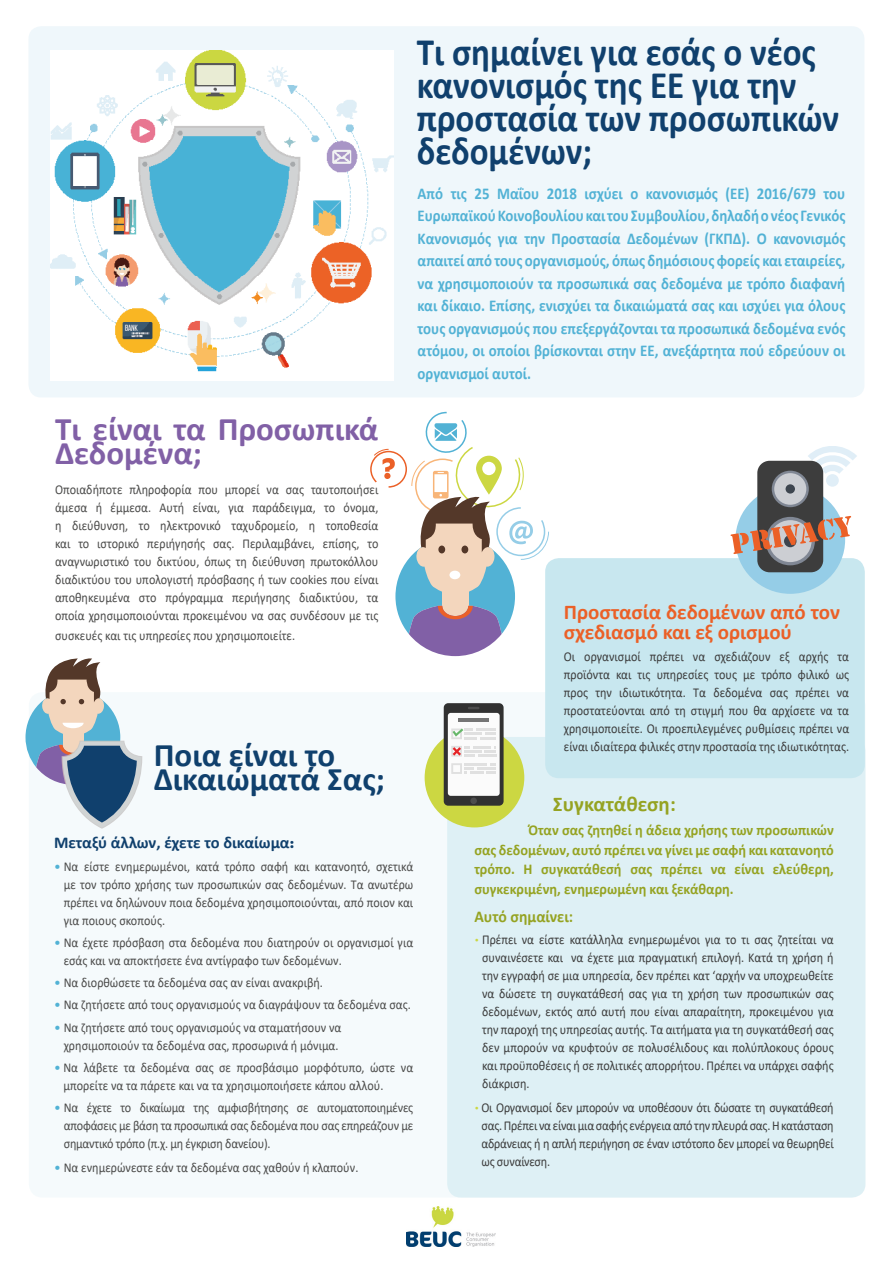
<style>
.page{position:relative;width:893px;height:1263px;background:#fff}
.page>*{position:absolute;margin:0;border:0;box-sizing:border-box;transform-origin:0 0}
.t1{font:700 39px/33px "Calibri";color:#10406d;scale:.9 1}
.t2{font:700 33px/24px "Calibri";color:#8160a6}
.t3{font:700 33px/24px "Calibri";color:#10406d}
.t4{font:700 21px/19.5px "Calibri";color:#eb6027}
.t5{font:700 21px "Calibri";color:#95a322}
.t6{font:700 16.5px/22.5px "Calibri";color:#52b2d5;text-align:justify;scale:.9 1}
.t7{font:700 16.5px "Calibri";color:#10406d}
.t8{font:700 16.5px "Calibri";color:#95a322;scale:.95 1}
.t9{font:700 15px/19.5px "Calibri";color:#95a322;text-align:justify;scale:.95 1}
.t10{font:13.5px/18px "Calibri";color:#4a4a49;text-align:justify;scale:.9 1}
.t11{font:13.5px/18px "Calibri";letter-spacing:-.005em;color:#3c3c3c;text-align:justify;scale:.9 1}
.s1{font-family:"Karbon"}
.s2{color:#52b2d5}
.s3{font-family:"Karbon";font-size:15px;color:#ccd742}
</style>
<div class="page">
<div style="left:28px;top:26px;width:836px;height:371px;background:#eff7fb;border-radius:13px"></div>
<img style="left:51px;top:50px;width:342px;height:331px">
<div style="left:29px;top:692px;width:836px;height:505px;background:#f5fafc;border-radius:14px"></div>
<svg style="left:26px;top:658px;width:116px;height:171px"></svg>
<div style="left:447px;top:737px;width:418px;height:460px;background:#def0f5;border-radius:14px"></div>
<div style="left:425px;top:728px;width:99px;height:99px;background:#ccd742;border-radius:50%"></div>
<div style="left:444px;top:703px;width:60px;height:103px;background:#313131;border-radius:4px"></div>
<div style="left:448px;top:713px;width:52px;height:83px;background:#fbfbfb;border-radius:3px"></div>
<svg style="left:468px;top:707px;width:11px;height:2px"></svg>
<div style="left:470px;top:797px;width:7px;height:7px;background:#4d4d4d;border-radius:50%"></div>
<svg style="left:451px;top:763px;width:45px;height:11px"></svg>
<svg style="left:451px;top:728px;width:45px;height:11px"></svg>
<hr style="left:458px;top:718px;width:31px;height:4px;background:#757575">
<svg style="left:451px;top:746px;width:45px;height:10px"></svg>
<div style="left:545px;top:558px;width:320px;height:220px;background:#c8e7ef;border-radius:14px"></div>
<svg style="left:808px;top:446px;width:49px;height:41px"></svg>
<div style="left:735px;top:486px;width:110px;height:108px;background:#95cde7;border-radius:50%"></div>
<div style="left:757px;top:461px;width:66px;height:111px;background:#3d3d3d;border-radius:12px"></div>
<div style="left:766px;top:517px;width:49px;height:48px;background:#808794;border-radius:50%"></div>
<div style="left:769px;top:520px;width:42px;height:42px;background:#ccced3;border-radius:50%"></div>
<svg style="left:772px;top:471px;width:37px;height:36px"></svg>
<div style="left:774px;top:473px;width:32px;height:32px;background:#ccced3;border-radius:50%"></div>
<div style="left:785px;top:484px;width:10px;height:10px;background:#3d454f;border-radius:50%"></div>
<svg style="left:730px;top:516px;width:121px;height:38px"></svg>
<svg style="left:370px;top:411px;width:179px;height:245px"></svg>
<div style="left:438px;top:545px;width:7px;height:8px;background:#543829;border-radius:50%"></div>
<div style="left:461px;top:545px;width:7px;height:8px;background:#543829;border-radius:50%"></div>
<div style="left:449px;top:571px;width:11px;height:8px;background:#fff;border-radius:50%"></div>
<img style="left:406px;top:1206px;width:89px;height:41px">
<h1 class="t1" style="left:417px;top:35px;width:471px">Τι σημαίνει για εσάς ο νέος κανονισμός της ΕΕ για την προστασία των προσωπικών δεδομένων;</h1>
<p class="t6" style="left:418px;top:182px;width:477px">Από τις 25 Μαΐου 2018 ισχύει ο κανονισμός (ΕΕ) 2016/679 του Ευρωπαϊκού Κοινοβουλίου και του Συμβουλίου, δηλαδή ο νέος Γενικός Κανονισμός για την Προστασία Δεδομένων (ΓΚΠΔ). Ο κανονισμός απαιτεί από τους οργανισμούς, όπως δημόσιους φορείς και εταιρείες, να χρησιμοποιούν τα προσωπικά σας δεδομένα με τρόπο διαφανή και δίκαιο. Επίσης, ενισχύει τα δικαιώματά σας και ισχύει για όλους τους οργανισμούς που επεξεργάζονται τα προσωπικά δεδομένα ενός ατόμου, οι οποίοι βρίσκονται στην ΕΕ, ανεξάρτητα πού εδρεύουν οι οργανισμοί αυτοί.</p>
<h2 class="t2" style="left:55px;top:417px;width:325px">Τι είναι τα Προσωπικά<br>Δεδομένα;</h2>
<p class="t10" style="left:55px;top:481px;width:361px">Οποιαδήποτε πληροφορία που μπορεί να σας ταυτοποιήσει άμεσα ή έμμεσα. Αυτή είναι, για παράδειγμα, το όνομα, η διεύθυνση, το ηλεκτρονικό ταχυδρομείο, η τοποθεσία και το ιστορικό περιήγησής σας. Περιλαμβάνει, επίσης, το αναγνωριστικό του δικτύου, όπως τη διεύθυνση πρωτοκόλλου διαδικτύου του υπολογιστή πρόσβασης ή των cookies που είναι αποθηκευμένα στο πρόγραμμα περιήγησης διαδικτύου, τα οποία χρησιμοποιούνται προκειμένου να σας συνδέσουν με τις</p>
<p class="t10" style="left:55px;top:626px;width:268px">συσκευές και τις υπηρεσίες που χρησιμοποιείτε.</p>
<h2 class="t3" style="left:154px;top:742px;width:233px">Ποια είναι το<br>Δικαιώματά Σας;</h2>
<p class="t7" style="left:54px;top:831px;width:242px">Μεταξύ άλλων, έχετε το δικαίωμα<span class="s1">:</span></p>
<p class="t10" style="left:64px;top:857px;width:390px;text-indent:-10px"><span class="s2">•</span> Να είστε ενημερωμένοι, κατά τρόπο σαφή και κατανοητό, σχετικά με τον τρόπο χρήσης των προσωπικών σας δεδομένων. Τα ανωτέρω πρέπει να δηλώνουν ποια δεδομένα χρησιμοποιούνται, από ποιον και για ποιους σκοπούς.</p>
<p class="t10" style="left:64px;top:933px;width:390px;text-indent:-10px"><span class="s2">•</span> Να έχετε πρόσβαση στα δεδομένα που διατηρούν οι οργανισμοί για εσάς και να αποκτήσετε ένα αντίγραφο των δεδομένων.</p>
<p class="t10" style="left:54px;top:973px;width:300px"><span class="s2">•</span> Να διορθώσετε τα δεδομένα σας αν είναι ανακριβή.</p>
<p class="t10" style="left:54px;top:995px;width:398px"><span class="s2">•</span> Να ζητήσετε από τους οργανισμούς να διαγράψουν τα δεδομένα σας.</p>
<p class="t10" style="left:54px;top:1018px;width:321px;text-align:center"><span class="s2">•</span> Να ζητήσετε από τους οργανισμούς να σταματήσουν να χρησιμοποιούν τα δεδομένα σας, προσωρινά ή μόνιμα.</p>
<p class="t10" style="left:63px;top:1058px;width:390px;text-indent:-9px"><span class="s2">•</span> Να λάβετε τα δεδομένα σας σε προσβάσιμο μορφότυπο, ώστε να μπορείτε να τα πάρετε και να τα χρησιμοποιήσετε κάπου αλλού.</p>
<p class="t10" style="left:64px;top:1098px;width:390px;text-indent:-10px"><span class="s2">•</span> Να έχετε το δικαίωμα της αμφισβήτησης σε αυτοματοποιημένες αποφάσεις με βάση τα προσωπικά σας δεδομένα που σας επηρεάζουν με σημαντικό τρόπο (π.χ. μη έγκριση δανείου).</p>
<p class="t10" style="left:54px;top:1158px;width:340px"><span class="s2">•</span> Να ενημερώνεστε εάν τα δεδομένα σας χαθούν ή κλαπούν.</p>
<h3 class="t4" style="left:564px;top:602px;width:278px">Προστασία δεδομένων από τον σχεδιασμό και εξ ορισμού</h3>
<p class="t11" style="left:564px;top:647px;width:319px">Οι οργανισμοί πρέπει να σχεδιάζουν εξ αρχής τα προϊόντα και τις υπηρεσίες τους με τρόπο φιλικό ως προς την ιδιωτικότητα. Τα δεδομένα σας πρέπει να προστατεύονται από τη στιγμή που θα αρχίσετε να τα χρησιμοποιείτε. Οι προεπιλεγμένες ρυθμίσεις πρέπει να είναι ιδιαίτερα φιλικές στην προστασία της ιδιωτικότητας.</p>
<h3 class="t5" style="left:553px;top:789px;width:124px">Συγκατάθεση:</h3>
<p class="t9" style="left:474px;top:820px;width:380px;text-indent:54px">Όταν σας ζητηθεί η άδεια χρήσης των προσωπικών σας δεδομένων, αυτό πρέπει να γίνει με σαφή και κατανοητό τρόπο. Η συγκατάθεσή σας πρέπει να είναι ελεύθερη, συγκεκριμένη, ενημερωμένη και ξεκάθαρη.</p>
<p class="t8" style="left:474px;top:904px;width:105px">Αυτό σημαίνει:</p>
<p class="t11" style="left:482px;top:930px;width:392px;text-indent:-8px"><span class="s3">•</span> Πρέπει να είστε κατάλληλα ενημερωμένοι για το τι σας ζητείται να συναινέσετε και να έχετε μια πραγματική επιλογή. Κατά τη χρήση ή την εγγραφή σε μια υπηρεσία, δεν πρέπει κατ ‘αρχήν να υποχρεωθείτε να δώσετε τη συγκατάθεσή σας για τη χρήση των προσωπικών σας δεδομένων, εκτός από αυτή που είναι απαραίτητη, προκειμένου για την παροχή της υπηρεσίας αυτής. Τα αιτήματα για τη συγκατάθεσή σας δεν μπορούν να κρυφτούν σε πολυσέλιδους και πολύπλοκους όρους και προϋποθέσεις ή σε πολιτικές απορρήτου. Πρέπει να υπάρχει σαφής διάκριση.</p>
<p class="t11" style="left:481px;top:1098px;width:393px;text-indent:-7px"><span class="s3">•</span> Οι Οργανισμοί δεν μπορούν να υποθέσουν ότι δώσατε τη συγκατάθεσή σας. Πρέπει να είναι μια σαφής ενέργεια από την πλευρά σας. Η κατάσταση αδράνειας ή η απλή περιήγηση σε έναν ιστότοπο δεν μπορεί να θεωρηθεί ως συναίνεση.</p>
</div>
